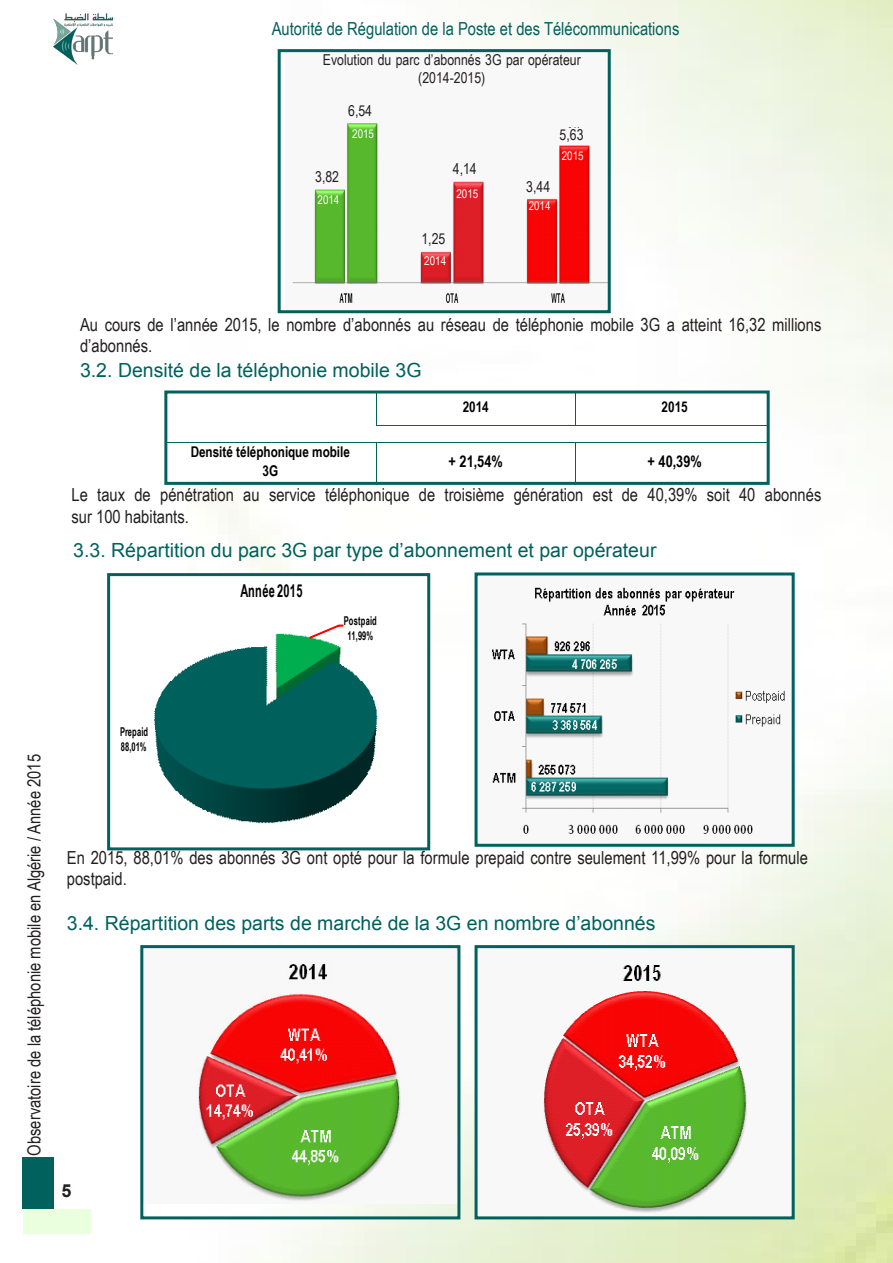
<style>
.page{position:relative;width:893px;height:1263px;background:#fff}
.page>*{position:absolute;margin:0;border:0;box-sizing:border-box;transform-origin:0 0}
.t1{font:19.5px "Arial";color:#00615d}
.t2{font:18px/21.6px "Arial Narrow";color:#231f20}
.t3{font:18px "Arial Narrow";color:#00615d}
.t4{font:700 18px "Arial";color:#231f20}
.t5{font:700 17.85px "Arial Narrow";letter-spacing:.02em;color:#000;scale:.76 1}
.t6{font:700 16.05px "Arial Narrow";letter-spacing:.005em;color:#000;scale:.96 1}
.t7{font:15px/18px "Arial Narrow";color:#231f20;text-align:center}
.t8{font:700 14.85px/19.5px "Arial Narrow";color:#000;text-align:center;scale:.96 1}
.t9{font:700 12.15px/15px "Arial Narrow";letter-spacing:.005em;color:#000;scale:.76 1}
.t10{font:12px "Arial Narrow";color:#fff}
</style>
<div class="page">
<div style="left:23px;top:1158px;width:31px;height:51px;background:#00615d"></div>
<div style="left:24px;top:1209px;width:67px;height:25px;background:#e9ffdd"></div>
<img style="left:54px;top:13px;width:59px;height:51px">
<hr style="left:376px;top:392px;width:1px;height:33px;background:#00615d">
<hr style="left:575px;top:392px;width:1px;height:33px;background:#00615d">
<hr style="left:377px;top:425px;width:198px;height:1px;background:#00615d">
<hr style="left:576px;top:425px;width:192px;height:1px;background:#00615d">
<hr style="left:166px;top:442px;width:210px;height:1px;background:#00615d">
<hr style="left:377px;top:442px;width:198px;height:1px;background:#00615d">
<hr style="left:576px;top:442px;width:192px;height:1px;background:#00615d">
<hr style="left:376px;top:443px;width:1px;height:39px;background:#00615d">
<hr style="left:575px;top:443px;width:1px;height:39px;background:#00615d">
<div style="left:164px;top:390px;width:606px;height:95px;border:3px solid #00615d"></div>
<img style="left:479px;top:576px;width:312px;height:267px">
<div style="left:475px;top:572px;width:320px;height:275px;border:3px solid #00615d"></div>
<img style="left:187px;top:949px;width:269px;height:255px">
<div style="left:140px;top:945px;width:320px;height:274px;border:3px solid #00615d"></div>
<img style="left:479px;top:949px;width:312px;height:266px">
<div style="left:475px;top:945px;width:320px;height:274px;border:3px solid #00615d"></div>
<img style="left:286px;top:53px;width:321px;height:256px">
<div style="left:278px;top:49px;width:333px;height:264px;border:3px solid #00615d"></div>
<div style="left:560px;top:129px;width:29px;height:15px;background:#f8f8f8"></div>
<div style="left:323px;top:54px;width:258px;height:42px;background:#f8f8f8"></div>
<div style="left:526px;top:181px;width:30px;height:15px;background:#f8f8f8"></div>
<div style="left:453px;top:163px;width:29px;height:15px;background:#f8f8f8"></div>
<div style="left:421px;top:233px;width:30px;height:15px;background:#f8f8f8"></div>
<div style="left:348px;top:105px;width:29px;height:15px;background:#f8f8f8"></div>
<div style="left:315px;top:171px;width:30px;height:15px;background:#f8f8f8"></div>
<svg style="left:154px;top:624px;width:224px;height:200px;fill:#00605c"></svg>
<div style="left:107px;top:573px;width:323px;height:277px;border:3px solid #00615d"></div>
<p class="t3" style="left:240px;top:8px;width:397px">Autorité de régulation de la poste et des télécommunications</p>
<p class="t3" style="left:272px;top:15px;width:409px">Autorité de Régulation de la Poste et des Télécommunications</p>
<p class="t7" style="left:323px;top:50px;width:259px">Evolution du parc d’abonnés 3G par opérateur (2014-2015)</p>
<p class="t7" style="left:348px;top:101px;width:25px">6,54</p>
<p class="t10" style="left:352px;top:125px;width:23px">2015</p>
<p class="t7" style="left:315px;top:167px;width:25px">3,82</p>
<p class="t10" style="left:318px;top:191px;width:23px">2014</p>
<p class="t7" style="left:453px;top:159px;width:25px">4,14</p>
<p class="t10" style="left:456px;top:184px;width:23px">2015</p>
<p class="t7" style="left:421px;top:229px;width:25px">1,25</p>
<p class="t10" style="left:424px;top:252px;width:23px">2014</p>
<p class="t7" style="left:526px;top:177px;width:25px">3,44</p>
<p class="t10" style="left:529px;top:197px;width:23px">2014</p>
<p class="t7" style="left:560px;top:125px;width:25px">5,63</p>
<p class="t10" style="left:562px;top:147px;width:23px">2015</p>
<p class="t2" style="left:80px;top:313px;width:743px">Au cours de l’année 2015, le nombre d’abonnés au réseau de téléphonie mobile 3G a atteint 16,32 millions d’abonnés.</p>
<p class="t1" style="left:80px;top:358px;width:343px">3.2. Densité de la téléphonie mobile 3G</p>
<p class="t8" style="left:463px;top:397px;width:29px">2014</p>
<p class="t8" style="left:662px;top:397px;width:29px">2015</p>
<p class="t8" style="left:191px;top:441px;width:167px">Densité téléphonique mobile<br>3G</p>
<p class="t6" style="left:449px;top:449px;width:58px">+ 21,54%</p>
<p class="t6" style="left:647px;top:449px;width:58px">+ 40,39%</p>
<p class="t2" style="left:72px;top:483px;width:751px">Le taux de pénétration au service téléphonique de troisième génération est de 40,39% soit 40 abonnés sur 100 habitants.</p>
<p class="t1" style="left:73px;top:537px;width:585px">3.3. Répartition du parc 3G par type d’abonnement et par opérateur</p>
<p class="t5" style="left:240px;top:577px;width:83px">Année 2015</p>
<p class="t9" style="left:344px;top:612px;width:45px">Postpaid<br>11,99%</p>
<p class="t2" style="left:23px;top:1155px;width:403px;rotate:-90deg">Observatoire de la téléphonie mobile en Algérie / Année 2015</p>
<p class="t9" style="left:120px;top:724px;width:38px">Prepaid<br>88,01%</p>
<p class="t2" style="left:67px;top:846px;width:743px">En 2015, 88,01% des abonnés 3G ont opté pour la formule prepaid contre seulement 11,99% pour la formule postpaid.</p>
<p class="t1" style="left:67px;top:911px;width:590px">3.4. Répartition des parts de marché de la 3G en nombre d’abonnés</p>
<p class="t4" style="left:61px;top:1178px;width:12px">5</p>
</div>
